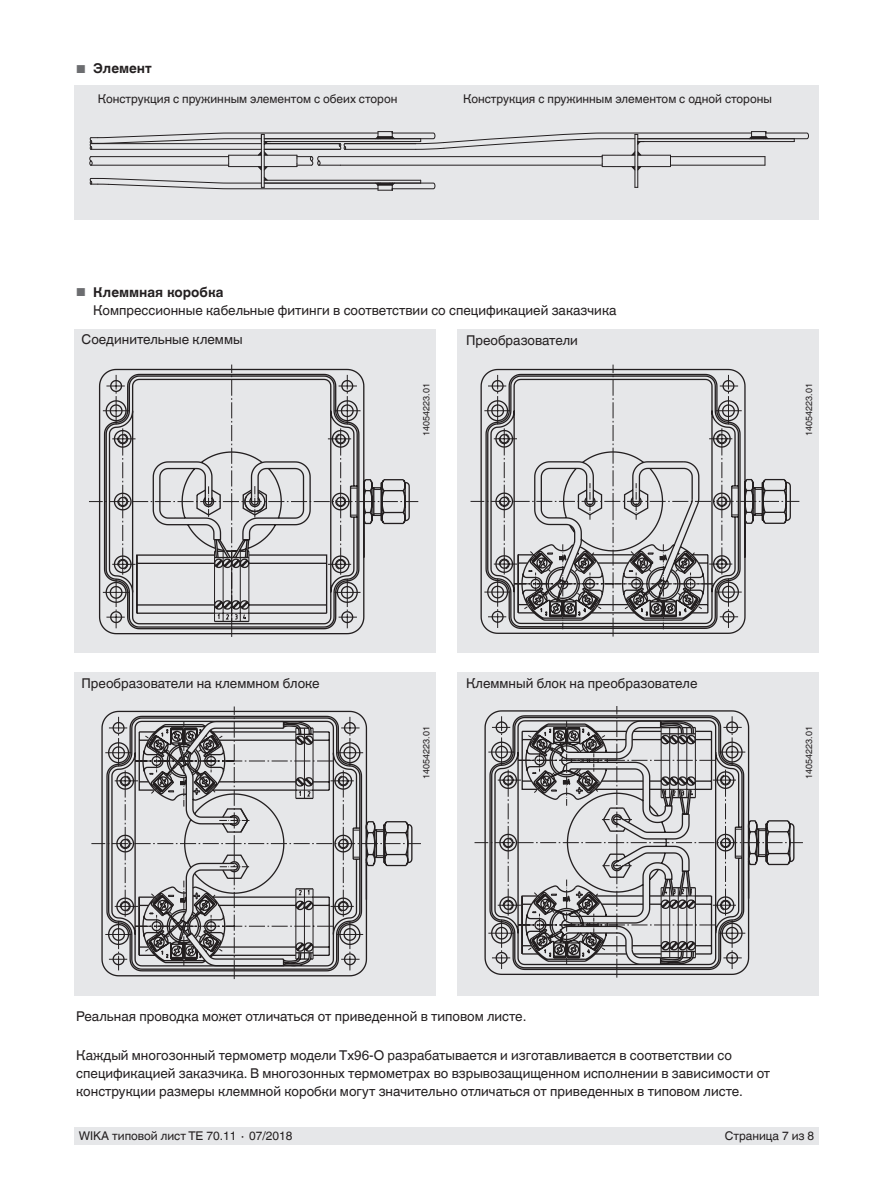
<style>
.page{position:relative;width:893px;height:1188px;background:#fff}
.page>*{position:absolute;margin:0;border:0;box-sizing:border-box;transform-origin:0 0}
.t1{font:13.5px/18px "Helvetica World";color:#231f20}
.t2{font:700 13.5px "Helvetica World";color:#231f20}
.t3{font:12px "Helvetica World";color:#231f20}
.t4{font:9px "Helvetica World";color:#231f20}
.s1{font-weight:400;font-size:11.55px;color:#6c6d70}
.s2{font-size:11.55px;color:#6c6d70}
.s3{font-weight:700}
</style>
<div class="page">
<div style="left:74px;top:1128px;width:745px;height:17px;background:#e6e7e9"></div>
<div style="left:75px;top:673px;width:361px;height:323px;background:#e6e7e9"></div>
<div style="left:74px;top:329px;width:362px;height:323px;background:#e6e7e9"></div>
<div style="left:457px;top:329px;width:362px;height:323px;background:#e6e7e9"></div>
<div style="left:74px;top:85px;width:745px;height:135px;background:#e6e7e9"></div>
<div style="left:457px;top:673px;width:362px;height:323px;background:#e6e7e9"></div>
<svg style="left:89px;top:131px;width:720px;height:60px"></svg>
<svg style="left:98px;top:368px;width:313px;height:267px"></svg>
<svg style="left:152px;top:451px;width:159px;height:108px"></svg>
<svg style="left:101px;top:710px;width:312px;height:267px"></svg>
<svg style="left:134px;top:720px;width:180px;height:247px"></svg>
<svg style="left:484px;top:710px;width:311px;height:266px"></svg>
<svg style="left:517px;top:720px;width:180px;height:246px"></svg>
<svg style="left:480px;top:368px;width:312px;height:267px"></svg>
<svg style="left:521px;top:460px;width:193px;height:170px"></svg>
<p class="t2" style="left:76px;top:61px;width:77px"><span class="s1">■</span> Элемент</p>
<p class="t3" style="left:98px;top:92px;width:301px">Конструкция с пружинным элементом с обеих сторон</p>
<p class="t3" style="left:463px;top:92px;width:310px">Конструкция с пружинным элементом с одной стороны</p>
<p class="t1" style="left:93px;top:283px;width:525px;text-indent:-17px"><span class="s2">■</span> <span class="s3">Клеммная коробка<br></span>Компрессионные кабельные фитинги в соответствии со спецификацией заказчика</p>
<p class="t1" style="left:82px;top:330px;width:162px">Соединительные клеммы</p>
<p class="t1" style="left:466px;top:331px;width:113px">Преобразователи</p>
<p class="t1" style="left:82px;top:675px;width:240px">Преобразователи на клеммном блоке</p>
<p class="t4" style="left:421px;top:436px;width:54px;rotate:-90deg">14054223.01</p>
<p class="t4" style="left:804px;top:436px;width:54px;rotate:-90deg">14054223.01</p>
<p class="t1" style="left:466px;top:675px;width:233px">Клеммный блок на преобразователе</p>
<p class="t4" style="left:421px;top:779px;width:54px;rotate:-90deg">14054223.01</p>
<p class="t4" style="left:804px;top:779px;width:54px;rotate:-90deg">14054223.01</p>
<p class="t1" style="left:76px;top:1007px;width:452px">Реальная проводка может отличаться от приведенной в типовом листе.</p>
<p class="t1" style="left:76px;top:1047px;width:695px">Каждый многозонный термометр модели Tx96-O разрабатывается и изготавливается в соответствии со спецификацией заказчика. В многозонных термометрах во взрывозащищенном исполнении в зависимости от конструкции размеры клеммной коробки могут значительно отличаться от приведенных в типовом листе.</p>
<p class="t3" style="left:79px;top:1129px;width:215px">WIKA типовой лист TE 70.11 ∙ 07/2018</p>
<p class="t3" style="left:725px;top:1129px;width:91px">Страница 7 из 8</p>
</div>
